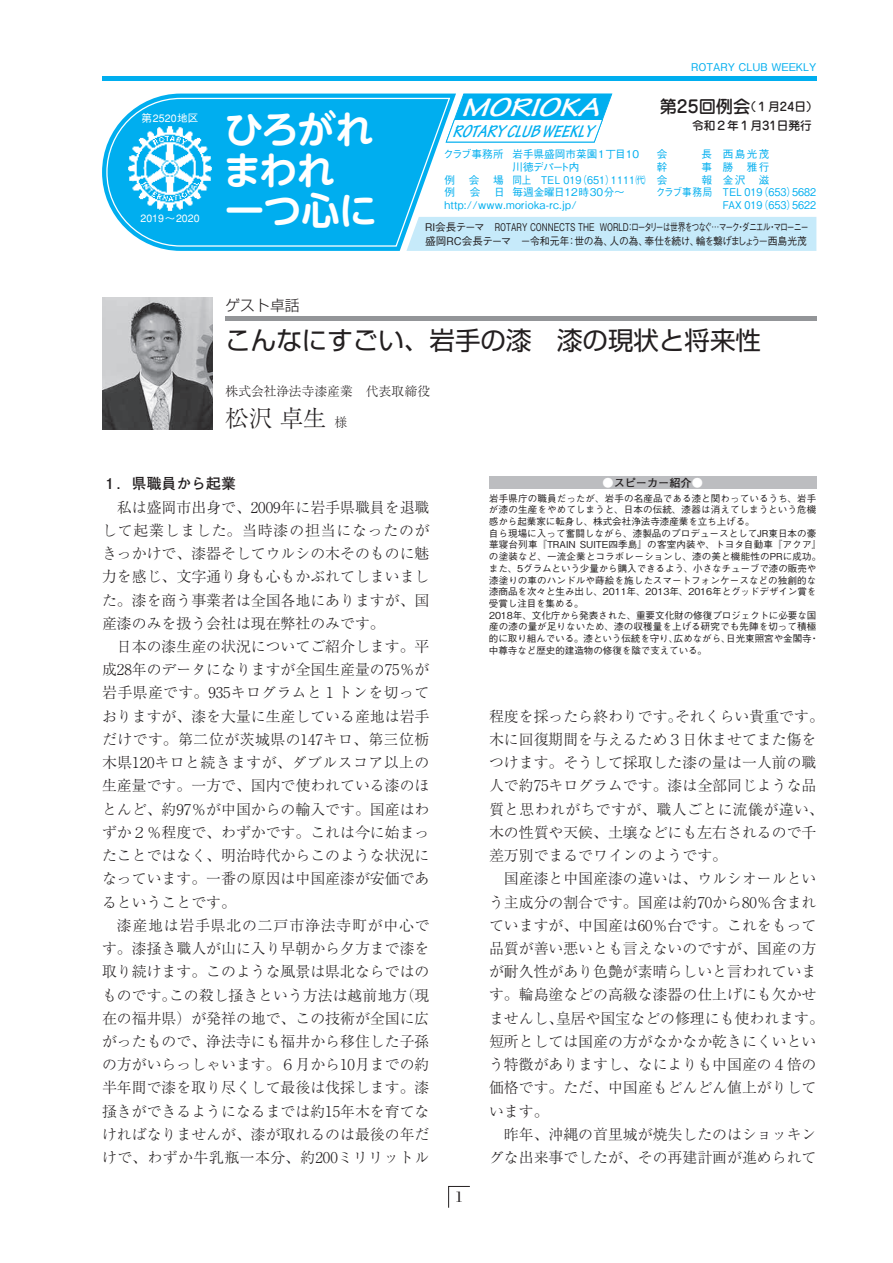
<style>
.page{position:relative;width:893px;height:1263px;background:#fff}
.page>*{position:absolute;margin:0;border:0;box-sizing:border-box;transform-origin:0 0}
.t1{font:700 38.25px/40.3px "UD Shin M Go Pr 6 De";letter-spacing:-.02em;color:#fff}
.t2{font:italic 700 27.15px "Tekton Pro";color:#fff;scale:1.25 1}
.t3{font:25.5px "Shin Go Pro";color:#231f20}
.t4{font:300 23.4px "Ryumin Pro";color:#231f20}
.t5{font:italic 700 condensed 18px "Tekton Pro";color:#00aeef}
.t6{font:15.9px "Bodoni";color:#231f20}
.t7{font:300 14.85px/23.2px "Ryumin Pr 6";color:#231f20;text-align:justify}
.t8{font:700 14.85px "Futo Go B101 Pr 6";color:#231f20}
.t9{font:300 14.85px "Shin Go Pro";color:#231f20}
.t10{font:300 12.75px "Ryumin Pro";letter-spacing:.01em;color:#231f20}
.t11{font:500 11.7px/18.5px "Jun 34 Pro";color:#231f20}
.t12{font:700 11.1px "Futo Go B101 Pr 6";color:#231f20}
.t13{font:500 10.65px/13.4px "Gothic BBB Pr 6";letter-spacing:-.03em;color:#231f20}
.t14{font:500 10.65px "Gothic BBB Pr 6";color:#00aeef}
.t15{font:500 10.65px "Gothic BBB Pr 6";color:#00aeef;scale:.9 1}
.t16{font:500 10.65px "Gothic BBB Pr 6";letter-spacing:.025em;color:#00aeef}
.t17{font:500 10.65px "Gothic BBB";color:#fff}
.t18{font:500 10.65px "Gothic BBB Pr 6";letter-spacing:-.08em;color:#00aeef}
.t19{font:500 9.6px/11.7px "Gothic BBB Pr 6";color:#231f20}
.s1{font-size:17.25px}
.s2{font-size:12.75px}
.s3{color:#fff}
</style>
<div class="page">
<svg style="left:102px;top:94px;width:343px;height:157px;fill:#00aeef"></svg>
<svg style="left:106px;top:97px;width:339px;height:150px;background:#1ab6f0"></svg>
<div style="left:406px;top:217px;width:410px;height:34px;background:#c6eafa"></div>
<img style="left:126px;top:124px;width:88px;height:88px">
<svg style="left:445px;top:93px;width:168px;height:50px"></svg>
<hr style="left:102px;top:77px;width:714px;height:4px;background:#00aeef">
<hr style="left:225px;top:317px;width:591px;height:4px;background:#939598">
<img style="left:102px;top:298px;width:111px;height:131px">
<div style="left:489px;top:476px;width:327px;height:13px;background:#bcbdc0"></div>
<svg style="left:448px;top:1186px;width:22px;height:22px"></svg>
<p class="t17" style="left:142px;top:112px;width:58px">第2520地区</p>
<h1 class="t1" style="left:223px;top:107px;width:152px">ひろがれまわれ</h1>
<p class="t17" style="left:140px;top:212px;width:61px">2019～2020</p>
<h1 class="t1" style="left:225px;top:188px;width:153px">一つ心に</h1>
<p class="t9" style="left:225px;top:293px;width:76px">ゲスト卓話</p>
<p class="t14" style="left:691px;top:58px;width:127px">ROTARY CLUB WEEKLY</p>
<p class="t11" style="left:692px;top:96px;width:127px;text-indent:-32px"><span class="s1">第25回例会</span>（１月24日）令和２年１月31日発行</p>
<h2 class="t2" style="left:461px;top:92px;width:121px">MORIOKA</h2>
<p class="t5" style="left:452px;top:120px;width:150px">ROTARYCLUBWEEKLY</p>
<p class="t14" style="left:443px;top:146px;width:198px">クラブ事務所 岩手県盛岡市菜園1丁目10</p>
<p class="t14" style="left:657px;top:146px;width:12px">会</p>
<p class="t14" style="left:702px;top:146px;width:69px">長 西島光茂</p>
<p class="t18" style="left:512px;top:158px;width:68px">川徳デパート内</p>
<p class="t14" style="left:657px;top:158px;width:12px">幹</p>
<p class="t14" style="left:702px;top:158px;width:69px">事 勝　雅行</p>
<p class="t14" style="left:444px;top:171px;width:12px">例</p>
<p class="t14" style="left:469px;top:171px;width:12px">会</p>
<p class="t14" style="left:493px;top:171px;width:176px">場 同上　TEL 019（651）1111㈹ 会</p>
<p class="t14" style="left:702px;top:171px;width:69px">報 金沢　滋</p>
<p class="t14" style="left:444px;top:184px;width:12px">例</p>
<p class="t14" style="left:470px;top:184px;width:12px">会</p>
<p class="t14" style="left:494px;top:184px;width:132px">日 毎週金曜日12時30分～</p>
<p class="t15" style="left:656px;top:184px;width:180px">クラブ事務局 TEL 019（653）5682</p>
<p class="t16" style="left:444px;top:197px;width:134px">http://www.morioka-rc.jp/</p>
<p class="t15" style="left:723px;top:197px;width:106px">FAX 019（653）5622</p>
<p class="t13" style="left:425px;top:220px;width:385px">RI会長テーマ　ROTARY CONNECTS THE WORLD：ロータリーは世界をつなぐ…マーク・ダニエル・マローニー盛岡RC会長テーマ　－令和元年：世の為、人の為、奉仕を続け、輪を繋げましょう－西島光茂</p>
<h3 class="t3" style="left:225px;top:320px;width:537px">こんなにすごい、岩手の漆　漆の現状と将来性</h3>
<p class="t10" style="left:225px;top:381px;width:206px">株式会社浄法寺漆産業　代表取締役</p>
<h3 class="t4" style="left:225px;top:399px;width:123px">松沢 卓生 <span class="s2">様</span></h3>
<p class="t8" style="left:102px;top:472px;width:135px">１．県職員から起業</p>
<p class="t7" style="left:102px;top:494px;width:329px;text-indent:15px">私は盛岡市出身で、2009年に岩手県職員を退職して起業しました。当時漆の担当になったのがきっかけで、漆器そしてウルシの木そのものに魅力を感じ、文字通り身も心もかぶれてしまいました。漆を商う事業者は全国各地にありますが、国産漆のみを扱う会社は現在弊社のみです。</p>
<p class="t7" style="left:102px;top:634px;width:329px;text-indent:15px">日本の漆生産の状況についてご紹介します。平成28年のデータになりますが全国生産量の75％が岩手県産です。935キログラムと１トンを切っておりますが、漆を大量に生産している産地は岩手だけです。第二位が茨城県の147キロ、第三位栃木県120キロと続きますが、ダブルスコア以上の生産量です。一方で、国内で使われている漆のほとんど、約97％が中国からの輸入です。国産はわずか２％程度で、わずかです。これは今に始まったことではなく、明治時代からこのような状況になっています。一番の原因は中国産漆が安価であるということです。</p>
<p class="t7" style="left:102px;top:913px;width:329px;text-indent:15px">漆産地は岩手県北の二戸市浄法寺町が中心です。漆掻き職人が山に入り早朝から夕方まで漆を取り続けます。このような風景は県北ならではのものです。この殺し掻きという方法は越前地方（現在の福井県）が発祥の地で、この技術が全国に広がったもので、浄法寺にも福井から移住した子孫の方がいらっしゃいます。６月から10月までの約半年間で漆を取り尽くして最後は伐採します。漆掻きができるようになるまでは約15年木を育てなければなりませんが、漆が取れるのは最後の年だけで、わずか牛乳瓶一本分、約200ミリリットル</p>
<p class="t6" style="left:455px;top:1188px;width:9px">1</p>
<p class="t12" style="left:602px;top:474px;width:102px"><span class="s3">●</span>スピーカー紹介<span class="s3">●</span></p>
<p class="t19" style="left:489px;top:492px;width:334px">岩手県庁の職員だったが、岩手の名産品である漆と関わっているうち、岩手が漆の生産をやめてしまうと、日本の伝統、漆器は消えてしまうという危機感から起業家に転身し、株式会社浄法寺漆産業を立ち上げる。<br>自ら現場に入って奮闘しながら、漆製品のプロデュースとしてJR東日本の豪華寝台列車『TRAIN SUITE四季島』の客室内装や、トヨタ自動車『アクア』の塗装など、一流企業とコラボレーションし、漆の美と機能性のPRに成功。また、5グラムという少量から購入できるよう、小さなチューブで漆の販売や漆塗りの車のハンドルや蒔絵を施したスマートフォンケースなどの独創的な漆商品を次々と生み出し、2011年、2013年、2016年とグッドデザイン賞を受賞し注目を集める。<br>2018年、文化庁から発表された、重要文化財の修復プロジェクトに必要な国産の漆の量が足りないため、漆の収穫量を上げる研究でも先陣を切って積極的に取り組んでいる。漆という伝統を守り、広めながら、日光東照宮や金閣寺・中尊寺など歴史的建造物の修復を陰で支えている。</p>
<p class="t7" style="left:489px;top:704px;width:336px;text-align:left">程度を採ったら終わりです。それくらい貴重です。木に回復期間を与えるため３日休ませてまた傷をつけます。そうして採取した漆の量は一人前の職人で約75キログラムです。漆は全部同じような品質と思われがちですが、職人ごとに流儀が違い、木の性質や天候、土壌などにも左右されるので千差万別でまるでワインのようです。</p>
<p class="t7" style="left:489px;top:866px;width:336px;text-align:left;text-indent:15px">国産漆と中国産漆の違いは、ウルシオールという主成分の割合です。国産は約70から80％含まれていますが、中国産は60％台です。これをもって品質が善い悪いとも言えないのですが、国産の方が耐久性があり色艶が素晴らしいと言われています。輪島塗などの高級な漆器の仕上げにも欠かせませんし、皇居や国宝などの修理にも使われます。短所としては国産の方がなかなか乾きにくいという特徴がありますし、なによりも中国産の４倍の価格です。ただ、中国産もどんどん値上がりしています。</p>
<p class="t7" style="left:489px;top:1122px;width:329px;text-align:right">昨年、沖縄の首里城が焼失したのはショッキングな出来事でしたが、その再建計画が進められて</p>
</div>
